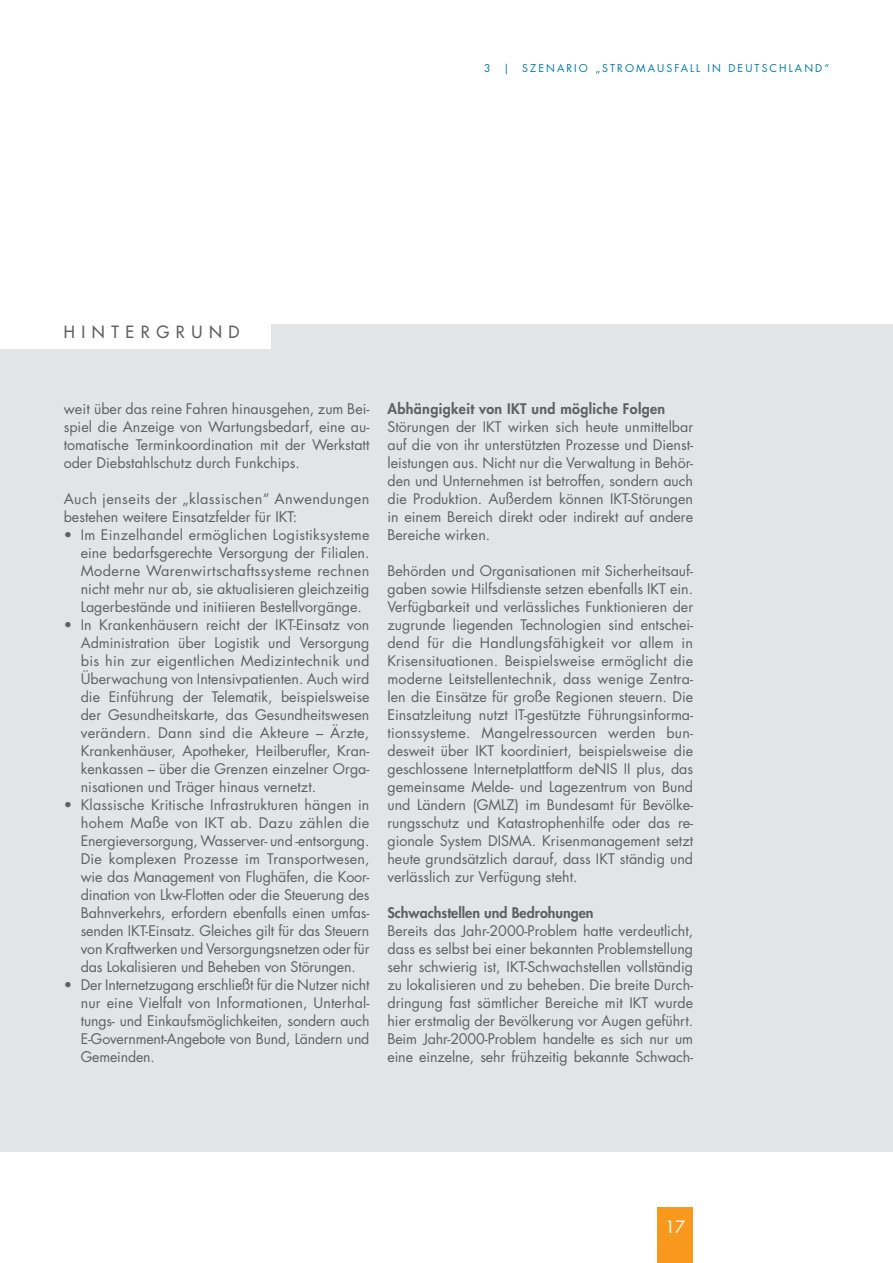
<style>
.page{position:relative;width:893px;height:1263px;background:#fff}
.page>*{position:absolute;margin:0;border:0;box-sizing:border-box;transform-origin:0 0}
.t1{font:16.5px "Futura LT";letter-spacing:.4em;color:#5f6062}
.t2{font:16.5px "Futura LT";color:#fff}
.t3{font:14.25px/18px "Futura LT";color:#5f6062;text-align:justify}
.t4{font:14.25px/18px "Futura LT";letter-spacing:.025em;color:#5f6062}
.t5{font:800 14.25px "Futura LT";letter-spacing:.025em;color:#5f6062}
.t6{font:800 14.25px "Futura LT";color:#5f6062}
.t7{font:10.5px "Futura LT";letter-spacing:.2em;color:#0078ae}
</style>
<div class="page">
<div style="left:657px;top:1207px;width:36px;height:56px;background:#f8981d"></div>
<div style="left:0;top:324px;width:892px;height:536px;background:#e3e4e5"></div>
<div style="left:0;top:773px;width:892px;height:379px;background:#e3e4e5"></div>
<div style="left:0;top:308px;width:270px;height:41px;background:#fff"></div>
<p class="t7" style="left:484px;top:63px;width:346px">3 | SZENARIO „STROMAUSFALL IN DEUTSCHLAND“</p>
<p class="t1" style="left:64px;top:324px;width:177px">HINTERGRUND</p>
<p class="t3" style="left:64px;top:401px;width:307px">weit über das reine Fahren hinausgehen, zum Bei&shy;spiel die Anzeige von Wartungsbedarf, eine au&shy;tomatische Terminkoordination mit der Werkstatt oder Diebstahlschutz durch Funkchips.</p>
<p class="t4" style="left:64px;top:491px;width:307px">Auch jenseits der „klassischen“ Anwendungen bestehen weitere Einsatzfelder für IKT:</p>
<p class="t3" style="left:81px;top:527px;width:290px;text-indent:-17px">• Im Einzelhandel ermöglichen Logistiksysteme eine bedarfsgerechte Versorgung der Filialen.<br>Moderne Warenwirtschaftssysteme rechnen nicht mehr nur ab, sie aktualisieren gleichzeitig Lagerbestände und initiieren Bestellvorgänge.</p>
<p class="t3" style="left:81px;top:617px;width:290px;text-indent:-17px">• In Krankenhäusern reicht der IKT-Einsatz von Administration über Logistik und Versorgung bis hin zur eigentlichen Medizintechnik und Überwachung von Intensivpatienten. Auch wird die Einführung der Telematik, beispielsweise der Gesundheitskarte, das Gesundheitswesen verändern. Dann sind die Akteure – Ärzte, Krankenhäuser, Apotheker, Heilberufler, Kran&shy;kenkassen – über die Grenzen einzelner Orga&shy;nisationen und Träger hinaus vernetzt.</p>
<p class="t3" style="left:81px;top:797px;width:290px;text-indent:-17px">• Klassische Kritische Infrastrukturen hängen in hohem Maße von IKT ab. Dazu zählen die Energieversorgung, Wasserver- und -entsorgung.<br>Die komplexen Prozesse im Transportwesen, wie das Management von Flughäfen, die Koor&shy;dination von Lkw-Flotten oder die Steuerung des Bahnverkehrs, erfordern ebenfalls einen umfas&shy;senden IKT-Einsatz. Gleiches gilt für das Steuern von Kraftwerken und Versorgungsnetzen oder für das Lokalisieren und Beheben von Störungen.</p>
<p class="t3" style="left:81px;top:977px;width:290px;text-indent:-17px">• Der Internetzugang erschließt für die Nutzer nicht nur eine Vielfalt von Informationen, Unterhal&shy;tungs- und Einkaufsmöglichkeiten, sondern auch E-Government-Angebote von Bund, Ländern und Gemeinden.</p>
<p class="t5" style="left:387px;top:402px;width:279px">Abhängigkeit von IKT und mögliche Folgen</p>
<p class="t3" style="left:387px;top:419px;width:307px">Störungen der IKT wirken sich heute unmittelbar auf die von ihr unterstützten Prozesse und Dienst&shy;leistungen aus. Nicht nur die Verwaltung in Behör&shy;den und Unternehmen ist betroffen, sondern auch die Produktion. Außerdem können IKT-Störungen in einem Bereich direkt oder indirekt auf andere Bereiche wirken.</p>
<p class="t3" style="left:387px;top:563px;width:307px">Behörden und Organisationen mit Sicherheitsauf&shy;gaben sowie Hilfsdienste setzen ebenfalls IKT ein.<br>Verfügbarkeit und verlässliches Funktionieren der zugrunde liegenden Technologien sind entschei&shy;dend für die Handlungsfähigkeit vor allem in Krisensituationen. Beispielsweise ermöglicht die moderne Leitstellentechnik, dass wenige Zentra&shy;len die Einsätze für große Regionen steuern. Die Einsatzleitung nutzt IT-gestützte Führungsinforma&shy;tionssysteme. Mangelressourcen werden bun&shy;desweit über IKT koordiniert, beispielsweise die geschlossene Internetplattform deNIS II plus, das gemeinsame Melde- und Lagezentrum von Bund und Ländern (GMLZ) im Bundesamt für Bevölke&shy;rungsschutz und Katastrophenhilfe oder das re&shy;gionale System DISMA. Krisenmanagement setzt heute grundsätzlich darauf, dass IKT ständig und verlässlich zur Verfügung steht.</p>
<p class="t6" style="left:387px;top:906px;width:208px">Schwachstellen und Bedrohungen</p>
<p class="t3" style="left:387px;top:923px;width:307px">Bereits das Jahr-2000-Problem hatte verdeutlicht, dass es selbst bei einer bekannten Problemstellung sehr schwierig ist, IKT-Schwachstellen vollständig zu lokalisieren und zu beheben. Die breite Durch&shy;dringung fast sämtlicher Bereiche mit IKT wurde hier erstmalig der Bevölkerung vor Augen geführt.<br>Beim Jahr-2000-Problem handelte es sich nur um eine einzelne, sehr frühzeitig bekannte Schwach-</p>
<p class="t2" style="left:665px;top:1220px;width:22px">17</p>
</div>
